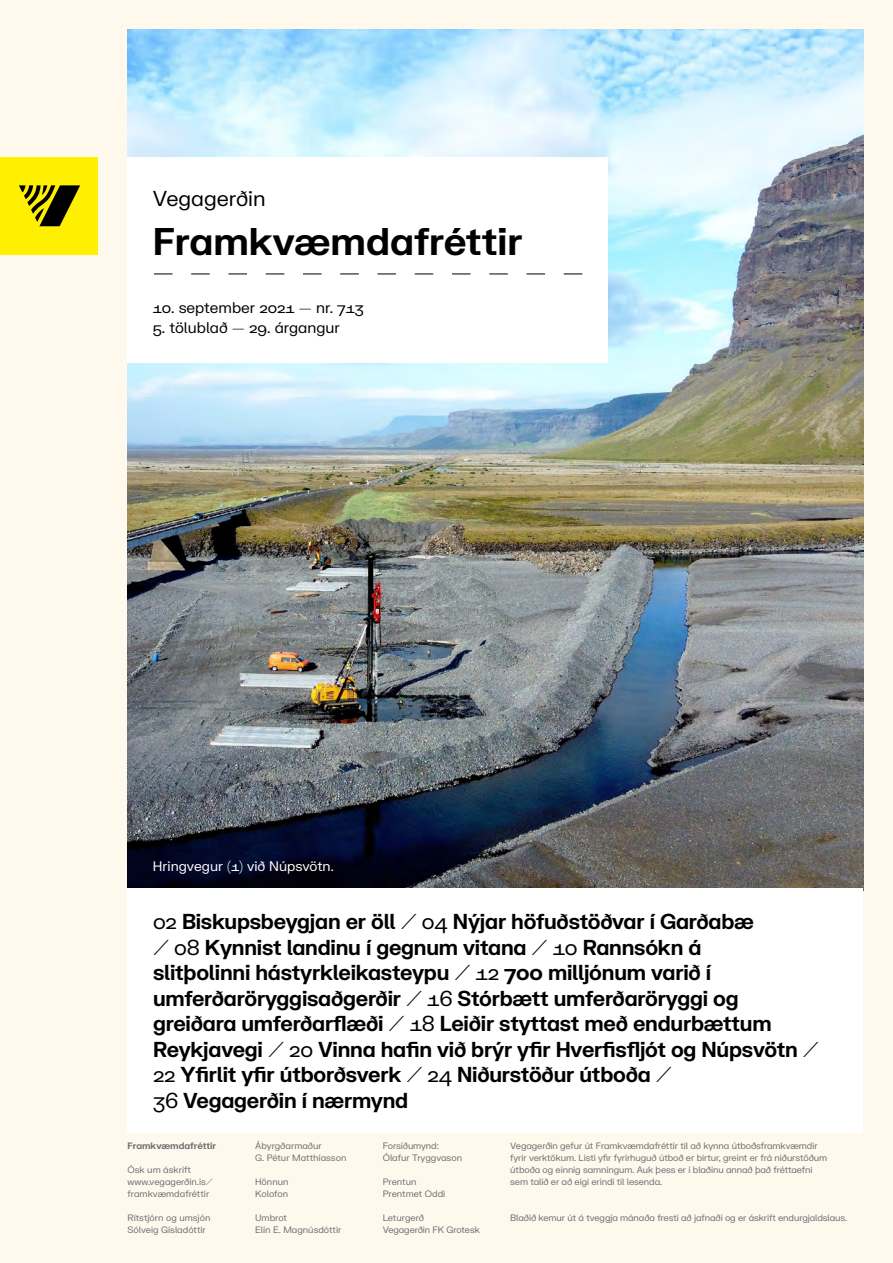
<style>
.page{position:relative;width:893px;height:1263px;background:#fff8ed}
.page>*{position:absolute;margin:0;border:0;box-sizing:border-box;transform-origin:0 0}
.t1{font:700 37.5px "Vegagerdin FK Grotesk";color:#000}
.t2{font:700 21px/25.5px "Vegagerdin FK Grotesk";letter-spacing:-.01em;color:#000}
.t3{font:21px "Vegagerdin FK Grotesk";color:#000}
.t4{font:15px "Vegagerdin FK Grotesk";color:#000}
.t5{font:13.5px "Vegagerdin FK Grotesk";color:#fff}
.t6{font:9px/12px "Vegagerdin FK Grotesk";letter-spacing:-.01em;color:#6d6e71}
.t7{font:700 9px "Vegagerdin FK Grotesk";color:#6d6e71}
.s1{font-weight:400}
</style>
<div class="page">
<img style="left:128px;top:30px;width:735px;height:859px">
<div style="left:128px;top:889px;width:735px;height:244px;background:#fff"></div>
<div style="left:0;top:157px;width:98px;height:98px;background:#ffef00"></div>
<svg style="left:19px;top:185px;width:61px;height:41px"></svg>
<div style="left:127px;top:157px;width:481px;height:205px;background:#fff"></div>
<svg style="left:154px;top:274px;width:428px;height:1px"></svg>
<h2 class="t3" style="left:153px;top:182px;width:114px">Vegagerðin</h2>
<h1 class="t1" style="left:153px;top:213px;width:371px">Framkvæmdafréttir</h1>
<h3 class="t4" style="left:153px;top:297px;width:212px">10. september 2021 — nr. 713</h3>
<h3 class="t4" style="left:153px;top:316px;width:189px">5. tölublað — 29. árgangur</h3>
<h3 class="t5" style="left:153px;top:856px;width:182px">Hringvegur (1) við Núpsvötn.</h3>
<p class="t2" style="left:153px;top:908px;width:667px"><span class="s1">02</span> Biskupsbeygjan er öll <span class="s1">/ 04</span> Nýjar höfuðstöðvar í Garðabæ<br><span class="s1">/ 08</span> Kynnist landinu í gegnum vitana <span class="s1">/ 10</span> Rannsókn á<br>slitþolinni hástyrkleikasteypu <span class="s1">/ 12</span> 700 milljónum varið í umferðaröryggisaðgerðir <span class="s1">/ 16</span> Stórbætt umferðaröryggi og greiðara umferðarflæði <span class="s1">/ 18</span> Leiðir styttast með endurbættum Reykjavegi <span class="s1">/ 20</span> Vinna hafin við brýr yfir Hverfisfljót og Núpsvötn <span class="s1">/ 22</span> Yfirlit yfir útborðsverk <span class="s1">/ 24</span> Niðurstöður útboða <span class="s1">/<br>36</span> Vegagerðin í nærmynd</p>
<p class="t7" style="left:128px;top:1138px;width:90px">Framkvæmdafréttir</p>
<p class="t6" style="left:128px;top:1163px;width:87px">Ósk um áskrift www.vegagerðin.is/ framkvæmdafréttir</p>
<p class="t6" style="left:128px;top:1211px;width:84px">Ritstjórn og umsjón<br>Sólveig Gísladóttir</p>
<p class="t6" style="left:255px;top:1139px;width:93px">Ábyrgðarmaður<br>G. Pétur Matthíasson</p>
<p class="t6" style="left:255px;top:1175px;width:35px">Hönnun<br>Kolofon</p>
<p class="t6" style="left:255px;top:1211px;width:88px">Umbrot<br>Elín E. Magnúsdóttir</p>
<p class="t6" style="left:383px;top:1139px;width:81px">Forsíðumynd:<br>Ólafur Tryggvason</p>
<p class="t6" style="left:383px;top:1175px;width:64px">Prentun<br>Prentmet Oddi</p>
<p class="t6" style="left:383px;top:1211px;width:99px">Leturgerð<br>Vegagerðin FK Grotesk</p>
<p class="t6" style="left:510px;top:1139px;width:318px">Vegagerðin gefur út Framkvæmdafréttir til að kynna útboðsframkvæmdir fyrir verktökum. Listi yfir fyrirhuguð útboð er birtur, greint er frá niðurstöðum útboða og einnig samningum. Auk þess er í blaðinu annað það fréttaefni sem talið er að eigi erindi til lesenda.</p>
<p class="t6" style="left:510px;top:1211px;width:338px">Blaðið kemur út á tveggja mánaða fresti að jafnaði og er áskrift endurgjaldslaus.</p>
</div>
